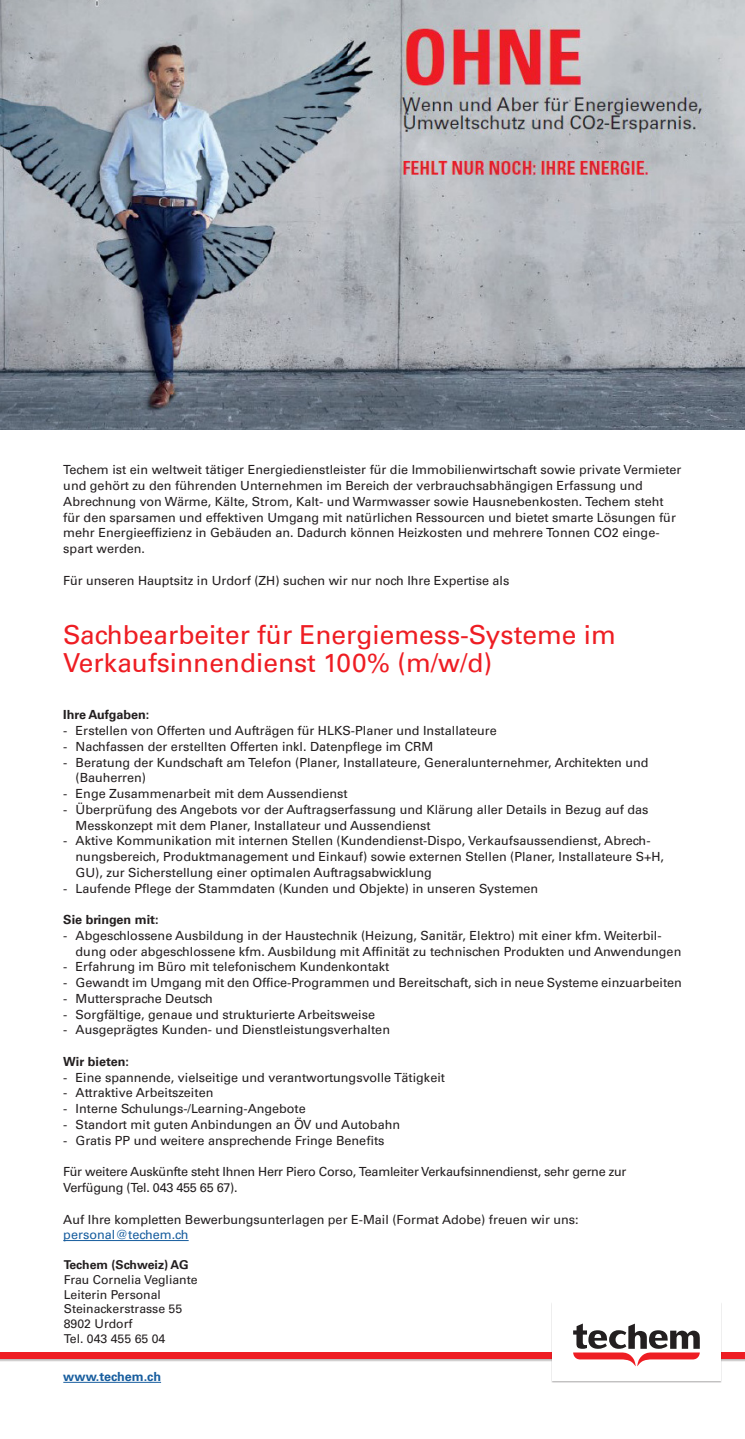
<style>
.page{position:relative;width:745px;height:1439px;background:#fff}
.page>*{position:absolute;margin:0;border:0;box-sizing:border-box;transform-origin:0 0}
.t1{font:26.25px/28px "Univers LT Pro 55 Roman";color:#ee1d23}
.t2{font:12.6px/15.8px "Univers LT Pro 55 Roman";color:#231f20}
.t3{font:12.6px/15.8px "Univers LT Pro 55 Roman";letter-spacing:-.02em;color:#231f20}
.t4{font:700 12.6px "Univers LT Pro 65";color:#231f20}
.t5{font:12.6px "Univers LT Pro 55 Roman";color:#175d9e}
.t6{font:700 12.6px "Univers LT Pro 65";color:#175d9e}
.t7{font:12.25px "Univers LT Pro 55 Roman";color:#231f20}
.t8{font:700 12.25px "Univers LT Pro 65";color:#231f20}
</style>
<div class="page">
<img style="left:0;top:0;width:744px;height:430px">
<hr style="left:63px;top:1240px;width:125px;height:1px;background:#175d9e">
<hr style="left:63px;top:1382px;width:98px;height:1px;background:#175d9e">
<div style="left:0;top:1352px;width:744px;height:9px;background:#bfbdbe"></div>
<div style="left:0;top:1352px;width:744px;height:7px;background:#ee1d23"></div>
<div style="left:551px;top:1302px;width:170px;height:80px;background:#fff"></div>
<svg style="left:573px;top:1323px;width:126px;height:43px"></svg>
<p class="t2" style="left:63px;top:461px;width:619px">Techem ist ein weltweit tätiger Energiedienstleister für die Immobilienwirtschaft sowie private Vermieter und gehört zu den führenden Unternehmen im Bereich der verbrauchsabhängigen Erfassung und Abrechnung von Wärme, Kälte, Strom, Kalt- und Warmwasser sowie Hausnebenkosten. Techem steht für den sparsamen und effektiven Umgang mit natürlichen Ressourcen und bietet smarte Lösungen für mehr Energieeffizienz in Gebäuden an. Dadurch können Heizkosten und mehrere Tonnen CO2 einge&shy;spart werden.</p>
<p class="t2" style="left:63px;top:572px;width:447px">Für unseren Hauptsitz in Urdorf (ZH) suchen wir nur noch Ihre Expertise als</p>
<p class="t1" style="left:63px;top:619px;width:553px">Sachbearbeiter für Energiemess-Systeme im<br>Verkaufsinnendienst 100% (m/w/d)</p>
<p class="t4" style="left:63px;top:706px;width:87px">Ihre Aufgaben:</p>
<p class="t2" style="left:63px;top:722px;width:434px">- Erstellen von Offerten und Aufträgen für HLKS-Planer und Installateure</p>
<p class="t2" style="left:63px;top:738px;width:371px">- Nachfassen der erstellten Offerten inkl. Datenpflege im CRM</p>
<p class="t2" style="left:75px;top:754px;width:574px;text-indent:-12px">- Beratung der Kundschaft am Telefon (Planer, Installateure, Generalunternehmer, Architekten und (Bauherren)</p>
<p class="t2" style="left:63px;top:785px;width:285px">- Enge Zusammenarbeit mit dem Aussendienst</p>
<p class="t2" style="left:75px;top:801px;width:574px;text-indent:-12px">- Überprüfung des Angebots vor der Auftragserfassung und Klärung aller Details in Bezug auf das<br>Messkonzept mit dem Planer, Installateur und Aussendienst</p>
<p class="t2" style="left:75px;top:832px;width:589px;text-indent:-12px">- Aktive Kommunikation mit internen Stellen (Kundendienst-Dispo, Verkaufsaussendienst, Abrech&shy;nungsbereich, Produktmanagement und Einkauf) sowie externen Stellen (Planer, Installateure S+H,<br>GU), zur Sicherstellung einer optimalen Auftragsabwicklung</p>
<p class="t2" style="left:63px;top:880px;width:476px">- Laufende Pflege der Stammdaten (Kunden und Objekte) in unseren Systemen</p>
<p class="t4" style="left:63px;top:911px;width:97px">Sie bringen mit:</p>
<p class="t2" style="left:75px;top:927px;width:607px;text-indent:-12px">- Abgeschlossene Ausbildung in der Haustechnik (Heizung, Sanitär, Elektro) mit einer kfm. Weiterbil&shy;dung oder abgeschlossene kfm. Ausbildung mit Affinität zu technischen Produkten und Anwendungen</p>
<p class="t2" style="left:63px;top:958px;width:327px">- Erfahrung im Büro mit telefonischem Kundenkontakt</p>
<p class="t2" style="left:63px;top:974px;width:619px">- Gewandt im Umgang mit den Office-Programmen und Bereitschaft, sich in neue Systeme einzuarbeiten</p>
<p class="t2" style="left:63px;top:990px;width:151px">- Muttersprache Deutsch</p>
<p class="t2" style="left:63px;top:1006px;width:313px">- Sorgfältige, genaue und strukturierte Arbeitsweise</p>
<p class="t2" style="left:63px;top:1021px;width:328px">- Ausgeprägtes Kunden- und Dienstleistungsverhalten</p>
<p class="t4" style="left:63px;top:1052px;width:67px">Wir bieten:</p>
<p class="t2" style="left:63px;top:1069px;width:383px">- Eine spannende, vielseitige und verantwortungsvolle Tätigkeit</p>
<p class="t2" style="left:63px;top:1084px;width:151px">- Attraktive Arbeitszeiten</p>
<p class="t2" style="left:63px;top:1100px;width:244px">- Interne Schulungs-/Learning-Angebote</p>
<p class="t2" style="left:63px;top:1116px;width:338px">- Standort mit guten Anbindungen an ÖV und Autobahn</p>
<p class="t2" style="left:63px;top:1132px;width:322px">- Gratis PP und weitere ansprechende Fringe Benefits</p>
<p class="t3" style="left:63px;top:1163px;width:564px">Für weitere Auskünfte steht Ihnen Herr Piero Corso, Teamleiter Verkaufsinnendienst, sehr gerne zur<br>Verfügung (Tel. 043 455 65 67).</p>
<p class="t2" style="left:63px;top:1210px;width:516px">Auf Ihre kompletten Bewerbungsunterlagen per E-Mail (Format Adobe) freuen wir uns:</p>
<p class="t5" style="left:63px;top:1226px;width:127px">personal@techem.ch</p>
<p class="t8" style="left:64px;top:1256px;width:126px">Techem (Schweiz) AG</p>
<p class="t7" style="left:64px;top:1271px;width:135px">Frau Cornelia Vegliante</p>
<p class="t7" style="left:64px;top:1285px;width:99px">Leiterin Personal</p>
<p class="t7" style="left:64px;top:1300px;width:120px">Steinackerstrasse 55</p>
<p class="t7" style="left:64px;top:1315px;width:70px">8902 Urdorf</p>
<p class="t7" style="left:64px;top:1330px;width:103px">Tel. 043 455 65 04</p>
<p class="t6" style="left:63px;top:1367px;width:99px">www.techem.ch</p>
</div>
